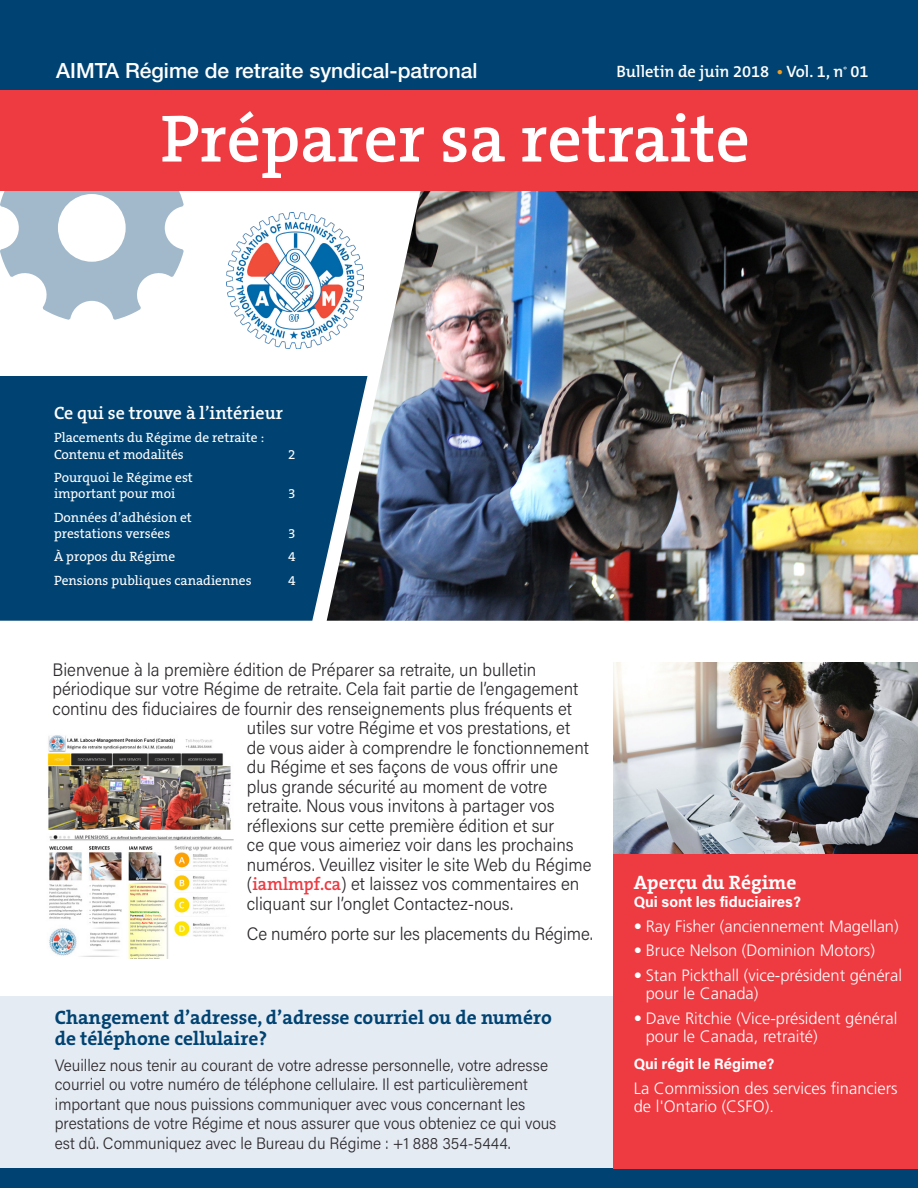
<style>
.page{position:relative;width:918px;height:1188px;background:#fff}
.page>*{position:absolute;margin:0;border:0;box-sizing:border-box;transform-origin:0 0}
.t1{font:600 67.5px "The Serif B W6";color:#fff}
.t2{font:500 21px "Helvetica Neue LT Std";color:#fff}
.Side_Bar_Head{font:700 19.5px/21px "The Serif B W7";color:#004372}
.Side_Bar_Head-2{font:700 19.5px "The Serif B W7";color:#fff}
.Real_body{font:300 18px "Acumin Pro";color:#2e2b2f;scale:.95 1}
.t3{font:600 18px "The Serif B W6";color:#fff}
.Real_body-2{font:300 16.5px/19.5px "Acumin Pro";color:#2e2b2f;scale:.95 1}
.Sidebar_body{font:300 16.5px/18px "Frutiger LT Std";color:#fff}
.t4{font:600 16.5px "The Mix B W6";color:#fff}
.Sidebar_body-2{font:700 15px "Acumin Pro";color:#fff}
.t5{font:13.5px/16.5px "The Serif B W5 Plain";color:#fff}
.s1{color:#f39d1c}
.s2{font-family:"The Serif B W6";font-weight:600;color:#ee3a41}
</style>
<div class="page">
<div style="left:0;top:996px;width:613px;height:173px;background:#e5ebf3"></div>
<div style="left:0;top:0;width:918px;height:183px;background:#004372"></div>
<div style="left:0;top:376px;width:327px;height:245px;background:#004372"></div>
<img style="left:327px;top:191px;width:591px;height:430px">
<div style="left:0;top:1169px;width:918px;height:19px;background:#004372"></div>
<svg style="left:0;top:191px;width:184px;height:129px"></svg>
<div style="left:0;top:91px;width:918px;height:100px;background:#ee3a41"></div>
<img style="left:227px;top:212px;width:137px;height:137px">
<img style="left:47px;top:735px;width:187px;height:224px">
<img style="left:613px;top:662px;width:305px;height:192px">
<div style="left:613px;top:854px;width:305px;height:315px;background:#ee3a41"></div>
<p class="t2" style="left:56px;top:58px;width:423px">AIMTA Régime de retraite syndical-patronal</p>
<p class="t4" style="left:616px;top:61px;width:254px">Bulletin de juin 2018 <span class="s1">•</span> Vol. 1, n<sup>º</sup> 01</p>
<p class="t1" style="left:161px;top:94px;width:591px">Préparer sa retraite</p>
<p class="t3" style="left:54px;top:401px;width:230px">Ce qui se trouve à l’intérieur</p>
<p class="t5" style="left:54px;top:429px;width:212px">Placements du Régime de retraite :<br>Contenu et modalités</p>
<p class="t5" style="left:288px;top:446px;width:9px">2</p>
<p class="t5" style="left:54px;top:469px;width:140px">Pourquoi le Régime est important pour moi</p>
<p class="t5" style="left:54px;top:509px;width:139px">Données d’adhésion et prestations versées</p>
<p class="t5" style="left:288px;top:486px;width:9px">3</p>
<p class="t5" style="left:288px;top:525px;width:9px">3</p>
<p class="t5" style="left:54px;top:549px;width:123px">À propos du Régime</p>
<p class="t5" style="left:288px;top:549px;width:9px">4</p>
<p class="t5" style="left:54px;top:572px;width:199px">Pensions publiques canadiennes</p>
<p class="t5" style="left:288px;top:572px;width:9px">4</p>
<p class="Real_body" style="left:53px;top:657px;width:511px">Bienvenue à la première édition de Préparer sa retraite, un bulletin</p>
<p class="Real_body" style="left:53px;top:676px;width:555px">périodique sur votre Régime de retraite. Cela fait partie de l’engagement</p>
<p class="Real_body" style="left:53px;top:696px;width:548px">continu des fiduciaires de fournir des renseignements plus fréquents et</p>
<p class="Real_body" style="left:247px;top:715px;width:342px">utiles sur votre Régime et vos prestations, et</p>
<p class="Real_body" style="left:247px;top:735px;width:362px">de vous aider à comprendre le fonctionnement</p>
<p class="Real_body" style="left:247px;top:754px;width:329px">du Régime et ses façons de vous offrir une</p>
<p class="Real_body" style="left:247px;top:774px;width:318px">plus grande sécurité au moment de votre</p>
<p class="Real_body" style="left:247px;top:793px;width:325px">retraite. Nous vous invitons à partager vos</p>
<p class="Real_body" style="left:247px;top:813px;width:325px">réflexions sur cette première édition et sur</p>
<p class="Real_body" style="left:247px;top:832px;width:346px">ce que vous aimeriez voir dans les prochains</p>
<p class="Real_body" style="left:247px;top:852px;width:364px">numéros. Veuillez visiter le site Web du Régime</p>
<p class="Real_body" style="left:247px;top:871px;width:351px">(<span class="s2">iamlmpf.ca</span>) et laissez vos commentaires en</p>
<p class="Real_body" style="left:247px;top:891px;width:282px">cliquant sur l’onglet Contactez-nous.</p>
<p class="Real_body" style="left:247px;top:921px;width:366px">Ce numéro porte sur les placements du Régime.</p>
<p class="Side_Bar_Head" style="left:55px;top:1007px;width:499px">Changement d’adresse, d’adresse courriel ou de numéro de téléphone cellulaire?</p>
<p class="Real_body-2" style="left:55px;top:1055px;width:530px">Veuillez nous tenir au courant de votre adresse personnelle, votre adresse courriel ou votre numéro de téléphone cellulaire. Il est particulièrement important que nous puissions communiquer avec vous concernant les prestations de votre Régime et nous assurer que vous obteniez ce qui vous est dû. Communiquez avec le Bureau du Régime : +1 888 354-5444.</p>
<p class="Side_Bar_Head-2" style="left:634px;top:869px;width:164px">Aperçu du Régime</p>
<p class="Sidebar_body-2" style="left:634px;top:891px;width:169px">Qui sont les fiduciaires?</p>
<p class="Sidebar_body" style="left:634px;top:917px;width:267px">• Ray Fisher (anciennement Magellan)</p>
<p class="Sidebar_body" style="left:634px;top:942px;width:243px">• Bruce Nelson (Dominion Motors)</p>
<p class="Sidebar_body" style="left:646px;top:967px;width:258px;text-indent:-12px">• Stan Pickthall (vice-président général pour le Canada)</p>
<p class="Sidebar_body" style="left:646px;top:1009px;width:253px;text-indent:-12px">• Dave Ritchie (Vice-président général pour le Canada, retraité)</p>
<p class="Sidebar_body-2" style="left:634px;top:1053px;width:142px">Qui régit le Régime?</p>
<p class="Sidebar_body" style="left:634px;top:1079px;width:266px">La Commission des services financiers de l'Ontario (CSFO).</p>
</div>
